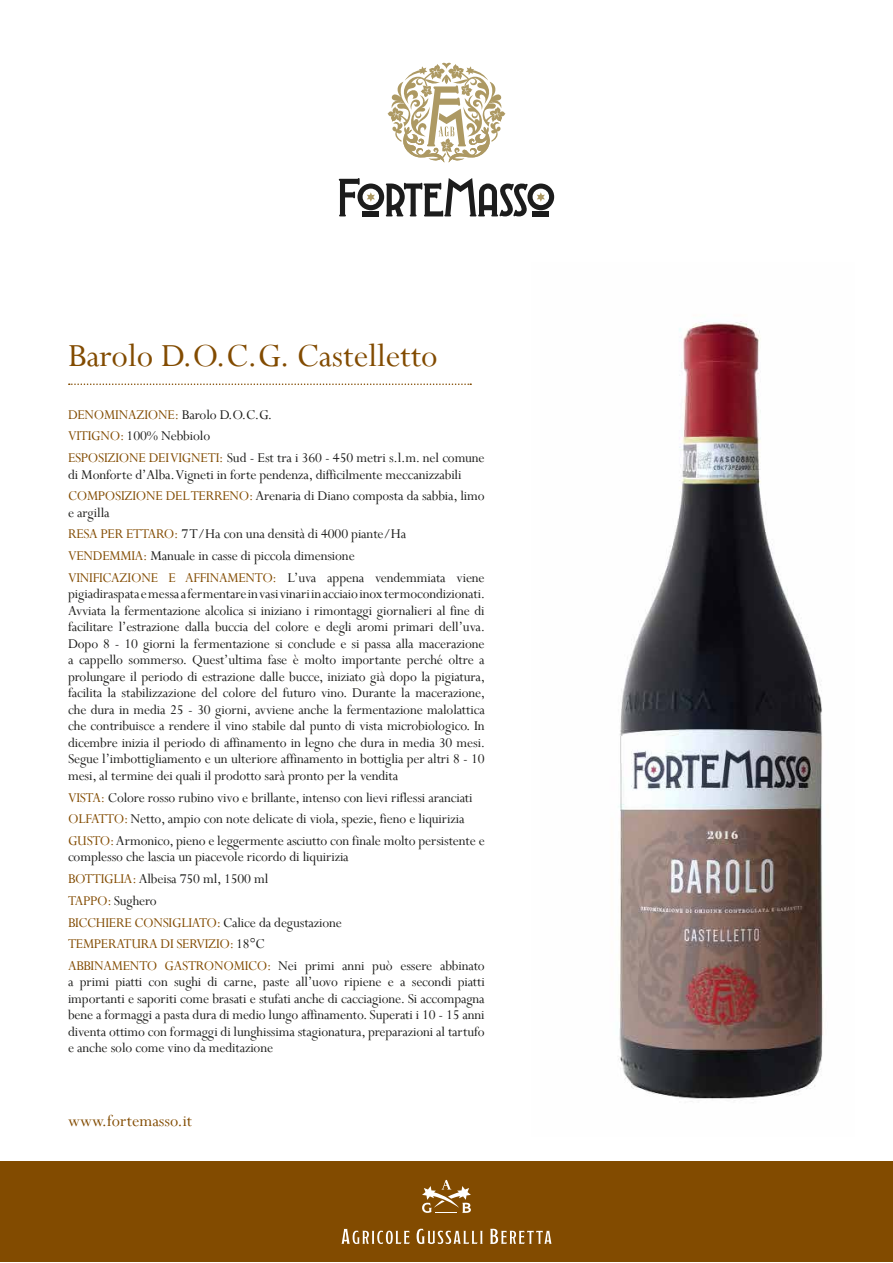
<style>
.page{position:relative;width:893px;height:1263px;background:#fff}
.page>*{position:absolute;margin:0;border:0;box-sizing:border-box;transform-origin:0 0}
.t1{font:36px "Perpetua";color:#824b00}
.t2{font:18px "Perpetua";color:#824b00}
.t3{font:15px/16.5px "Perpetua";letter-spacing:-.01em;color:#1d1d1b}
.s1{color:#824b00}
</style>
<div class="page">
<div style="left:0;top:1161px;width:893px;height:101px;background:#824b00"></div>
<svg style="left:341px;top:1229px;width:211px;height:15px"></svg>
<svg style="left:422px;top:1180px;width:49px;height:33px"></svg>
<img style="left:618px;top:321px;width:205px;height:780px">
<svg style="left:69px;top:383px;width:402px;height:2px"></svg>
<svg style="left:339px;top:178px;width:215px;height:38px"></svg>
<svg style="left:387px;top:62px;width:118px;height:101px"></svg>
<h1 class="t1" style="left:68px;top:333px;width:371px">Barolo D.O.C.G. Castelletto</h1>
<p class="t3" style="left:68px;top:403px;width:418px;line-height:21.8px"><span class="s1">DENOMINAZIONE:</span> Barolo D.O.C.G.<br><span class="s1">VITIGNO:</span> 100% Nebbiolo<br><span class="s1">ESPOSIZIONE DEI VIGNETI:</span> Sud - Est tra i 360 - 450 metri s.l.m. nel comune</p>
<p class="t3" style="left:68px;top:463px;width:418px;line-height:21.8px">di Monforte d’Alba. Vigneti in forte pendenza, difficilmente meccanizzabili<br><span class="s1">COMPOSIZIONE DEL TERRENO:</span> Arenaria di Diano composta da sabbia, limo</p>
<p class="t3" style="left:68px;top:501px;width:418px;line-height:21.8px">e argilla<br><span class="s1">RESA PER ETTARO:</span> 7 T/Ha con una densità di 4000 piante/Ha <span class="s1">VENDEMMIA:</span> Manuale in casse di piccola dimensione<br><span class="s1">VINIFICAZIONE E AFFINAMENTO:</span> L’uva appena vendemmiata viene</p>
<p class="t3" style="left:68px;top:585px;width:419px;text-align:justify">pigiadiraspata e messa a fermentare in vasi vinari in acciaio inox termocondizionati.<br>Avviata la fermentazione alcolica si iniziano i rimontaggi giornalieri al fine di facilitare l’estrazione dalla buccia del colore e degli aromi primari dell’uva.<br>Dopo 8 - 10 giorni la fermentazione si conclude e si passa alla macerazione a cappello sommerso. Quest’ultima fase è molto importante perché oltre a prolungare il periodo di estrazione dalle bucce, iniziato già dopo la pigiatura, facilita la stabilizzazione del colore del futuro vino. Durante la macerazione, che dura in media 25 - 30 giorni, avviene anche la fermentazione malolattica che contribuisce a rendere il vino stabile dal punto di vista microbiologico. In dicembre inizia il periodo di affinamento in legno che dura in media 30 mesi.<br>Segue l’imbottigliamento e un ulteriore affinamento in bottiglia per altri 8 - 10 mesi, al termine dei quali il prodotto sarà pronto per la vendita</p>
<p class="t3" style="left:68px;top:786px;width:418px;line-height:21.8px"><span class="s1">VISTA:</span> Colore rosso rubino vivo e brillante, intenso con lievi riflessi aranciati<br><span class="s1">OLFATTO:</span> Netto, ampio con note delicate di viola, spezie, fieno e liquirizia<br><span class="s1">GUSTO:</span> Armonico, pieno e leggermente asciutto con finale molto persistente e</p>
<p class="t3" style="left:68px;top:846px;width:418px;line-height:21.8px">complesso che lascia un piacevole ricordo di liquirizia<br><span class="s1">BOTTIGLIA:</span> Albeisa 750 ml, 1500 ml<br><span class="s1">TAPPO:</span> Sughero<br><span class="s1">BICCHIERE CONSIGLIATO:</span> Calice da degustazione<br><span class="s1">TEMPERATURA DI SERVIZIO:</span> 18°C<br><span class="s1">ABBINAMENTO GASTRONOMICO:</span> Nei primi anni può essere abbinato</p>
<p class="t3" style="left:68px;top:973px;width:418px;text-align:justify">a primi piatti con sughi di carne, paste all’uovo ripiene e a secondi piatti importanti e saporiti come brasati e stufati anche di cacciagione. Si accompagna bene a formaggi a pasta dura di medio lungo affinamento. Superati i 10 - 15 anni diventa ottimo con formaggi di lunghissima stagionatura, preparazioni al tartufo e anche solo come vino da meditazione</p>
<p class="t2" style="left:68px;top:1109px;width:126px">www.fortemasso.it</p>
</div>
